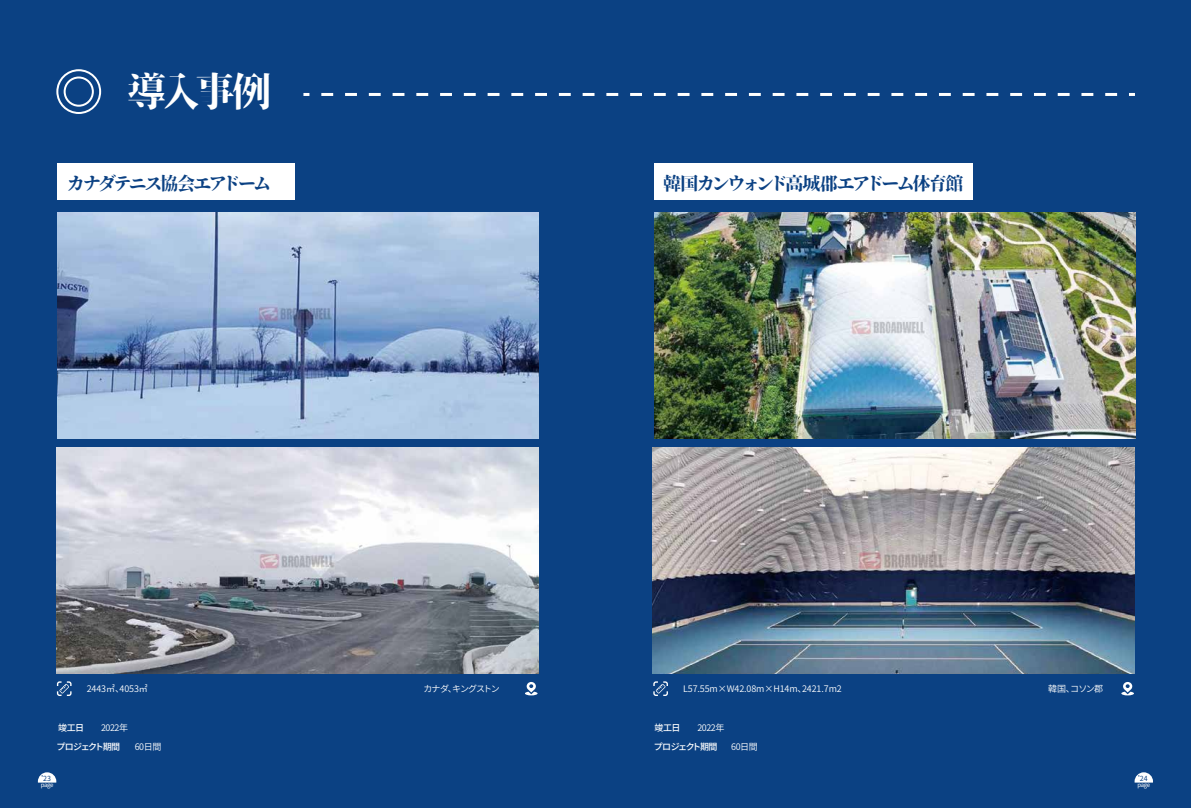
<style>
.page{position:relative;width:1191px;height:808px;background:#0b4183}
.page>*{position:absolute;margin:0;border:0;box-sizing:border-box;transform-origin:0 0}
.t1{font:39.7px "Soukou Mincho";color:#fff}
.t2{font:21px "Soukou Mincho";letter-spacing:-.14em;color:#0b4183}
.t3{font:18px "Soukou Mincho";letter-spacing:-.14em;color:#0b4183}
.t4{font:9px "Source Han Sans";letter-spacing:-.01em;color:#fff}
.t5{font:9px "Source Han Sans";letter-spacing:-.045em;color:#fff}
.t6{font:500 9px "Source Han Sans";letter-spacing:-.13em;color:#fff}
.t7{font:9px "Source Han Sans";letter-spacing:-.125em;color:#fff}
.t8{font:500 9px "Source Han Sans";letter-spacing:-.085em;color:#fff}
.t9{font:7px "Source Han Sans";color:#0b4183}
.t10{font:6px "Source Han Sans";letter-spacing:-.065em;color:#fff}
</style>
<div class="page">
<img style="left:58px;top:212px;width:481px;height:227px">
<img style="left:56px;top:447px;width:482px;height:226px">
<div style="left:56px;top:69px;width:45px;height:45px;border:2px solid #fff;border-radius:50%"></div>
<div style="left:64px;top:77px;width:30px;height:30px;border:2px solid #fff;border-radius:50%"></div>
<svg style="left:303px;top:93px;width:6px;height:3px"></svg>
<svg style="left:321px;top:93px;width:797px;height:3px"></svg>
<svg style="left:1129px;top:93px;width:6px;height:3px"></svg>
<svg style="left:57px;top:681px;width:15px;height:15px"></svg>
<div style="left:57px;top:163px;width:238px;height:37px;background:#fff"></div>
<svg style="left:525px;top:682px;width:12px;height:13px"></svg>
<img style="left:654px;top:212px;width:481px;height:227px">
<img style="left:653px;top:447px;width:482px;height:226px">
<svg style="left:653px;top:681px;width:15px;height:15px"></svg>
<div style="left:654px;top:163px;width:318px;height:37px;background:#fff"></div>
<svg style="left:1121px;top:682px;width:13px;height:13px"></svg>
<svg style="left:38px;top:772px;width:18px;height:10px"></svg>
<svg style="left:1134px;top:772px;width:19px;height:10px"></svg>
<h1 class="t1" style="left:127px;top:66px;width:146px">導入事例</h1>
<h3 class="t3" style="left:67px;top:172px;width:206px">カナダテニス協会エアドーム</h3>
<h2 class="t2" style="left:675px;top:179px;width:240px">カナダテニス協会エアドーム</h2>
<h3 class="t3" style="left:663px;top:172px;width:302px">韓国カンウォンド高城郡エアドーム体育館</h3>
<h2 class="t2" style="left:79px;top:179px;width:240px">カナダテニス協会エアドーム</h2>
<p class="t4" style="left:87px;top:683px;width:63px">2443㎡、4053㎡</p>
<p class="t7" style="left:423px;top:684px;width:78px">カナダ、キングストン</p>
<p class="t4" style="left:683px;top:683px;width:160px">L57.55m×W42.08m×H14m、2421.7m2</p>
<p class="t5" style="left:1048px;top:684px;width:56px">韓国、コソン郡</p>
<p class="t8" style="left:58px;top:723px;width:28px">竣工日</p>
<p class="t5" style="left:101px;top:723px;width:28px">2022年</p>
<p class="t8" style="left:654px;top:723px;width:28px">竣工日</p>
<p class="t5" style="left:697px;top:723px;width:28px">2022年</p>
<p class="t6" style="left:57px;top:741px;width:65px">プロジェクト期間</p>
<p class="t5" style="left:135px;top:741px;width:28px">60日間</p>
<p class="t6" style="left:654px;top:741px;width:65px">プロジェクト期間</p>
<p class="t5" style="left:731px;top:741px;width:28px">60日間</p>
<p class="t9" style="left:43px;top:775px;width:9px">23</p>
<p class="t10" style="left:41px;top:781px;width:14px">page</p>
<p class="t9" style="left:1140px;top:775px;width:9px">24</p>
<p class="t10" style="left:1137px;top:781px;width:14px">page</p>
</div>
